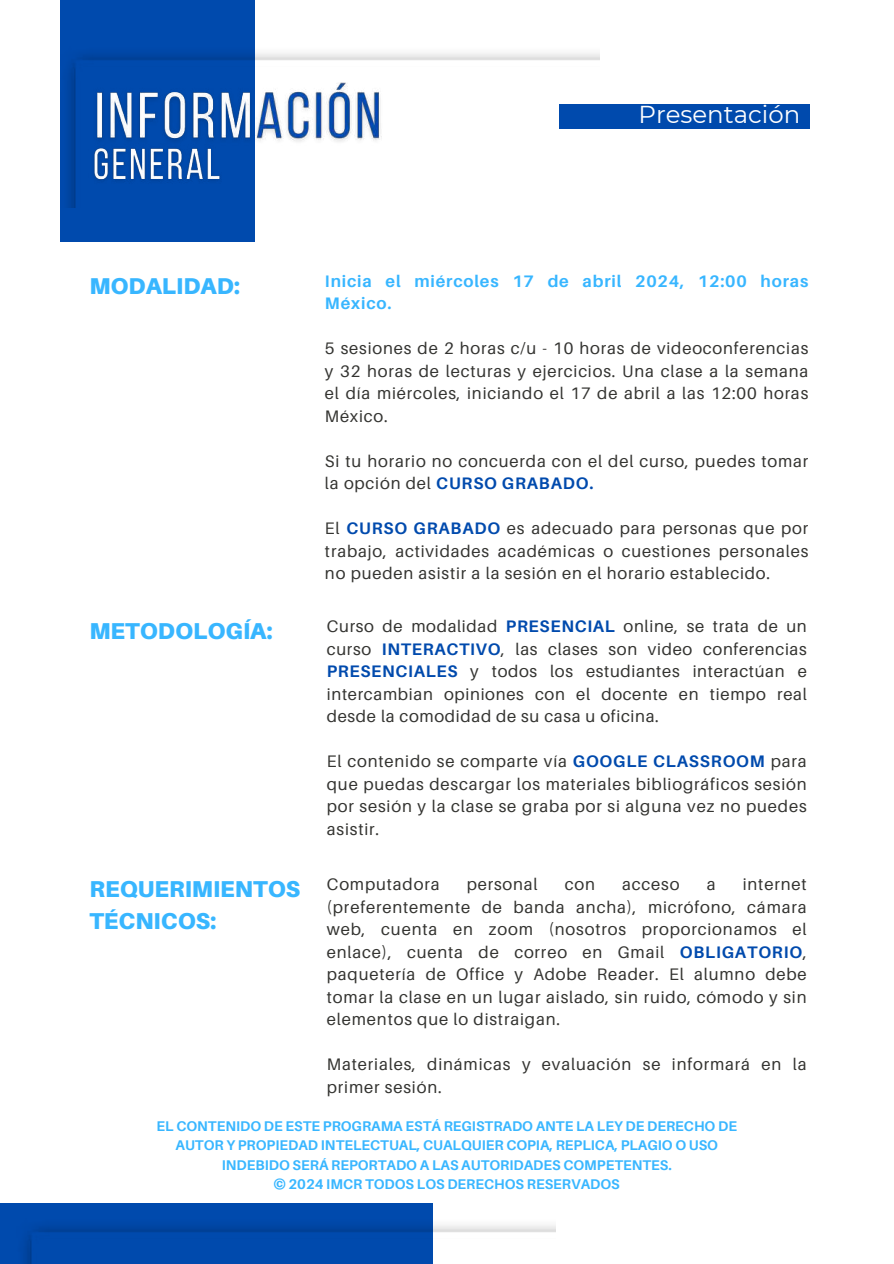
<style>
.page{position:relative;width:894px;height:1264px;background:#fff}
.page>*{position:absolute;margin:0;border:0;box-sizing:border-box;transform-origin:0 0}
.t1{font:24.45px "Montserrat";color:#fff}
.t2{font:900 22.95px/31.5px "Aileron";color:#38b6ff}
.t3{font:16.65px/22.5px "Aileron";letter-spacing:.05em;color:#343431;text-align:justify}
.t4{font:700 16.65px/22.5px "Aileron";letter-spacing:.05em;color:#38b6ff}
.t5{font:700 14.1px/19.2px "Aileron";color:#38b6ff;text-align:center}
.s1{font-weight:700;color:#004aad}
</style>
<div class="page">
<div style="left:60px;top:0;width:195px;height:242px;background:#004aad"></div>
<img style="left:68px;top:53px;width:531px;height:154px">
<img style="left:87px;top:77px;width:301px;height:77px">
<img style="left:89px;top:144px;width:137px;height:46px">
<div style="left:0;top:1202px;width:432px;height:61px;background:#004aad"></div>
<img style="left:24px;top:1218px;width:531px;height:45px">
<div style="left:559px;top:104px;width:249px;height:25px;background:#004aad"></div>
<h2 class="t2" style="left:89px;top:269px;width:152px">MODALIDAD:</h2>
<h1 class="t1" style="left:638px;top:99px;width:163px">Presentación</h1>
<p class="t4" style="left:325px;top:269px;width:484px">Inicia el miércoles 17 de abril 2024, 12:00 horas<br>México.</p>
<p class="t3" style="left:325px;top:337px;width:484px">5 sesiones de 2 horas c/u - 10 horas de videoconferencias y 32 horas de lecturas y ejercicios. Una clase a la semana el día miércoles, iniciando el 17 de abril a las 12:00 horas México.</p>
<p class="t3" style="left:325px;top:449px;width:484px">Si tu horario no concuerda con el del curso, puedes tomar la opción del <span class="s1">CURSO GRABADO.</span></p>
<p class="t3" style="left:325px;top:517px;width:484px">El <span class="s1">CURSO GRABADO</span> es adecuado para personas que por trabajo, actividades académicas o cuestiones personales no pueden asistir a la sesión en el horario establecido.</p>
<h2 class="t2" style="left:89px;top:615px;width:185px">METODOLOGÍA:</h2>
<p class="t3" style="left:327px;top:614px;width:481px">Curso de modalidad <span class="s1">PRESENCIAL</span> online, se trata de un curso <span class="s1">INTERACTIVO</span>, las clases son video conferencias <span class="s1">PRESENCIALES</span> y todos los estudiantes interactúan e intercambian opiniones con el docente en tiempo real desde la comodidad de su casa u oficina.</p>
<p class="t3" style="left:327px;top:749px;width:481px">El contenido se comparte vía <span class="s1">GOOGLE CLASSROOM</span> para que puedas descargar los materiales bibliográficos sesión por sesión y la clase se graba por si alguna vez no puedes asistir.</p>
<h2 class="t2" style="left:89px;top:873px;width:212px">REQUERIMIENTOS<br>TÉCNICOS:</h2>
<p class="t3" style="left:327px;top:872px;width:114px">Computadora</p>
<p class="t3" style="left:466px;top:872px;width:72px">personal</p>
<p class="t3" style="left:564px;top:872px;width:32px">con</p>
<p class="t3" style="left:622px;top:872px;width:59px">acceso</p>
<p class="t3" style="left:706px;top:872px;width:10px">a</p>
<p class="t3" style="left:327px;top:872px;width:481px;text-indent:416px">internet (preferentemente de banda ancha), micrófono, cámara web, cuenta en zoom (nosotros proporcionamos el enlace), cuenta de correo en Gmail <span class="s1">OBLIGATORIO</span>, paquetería de Office y Adobe Reader. El alumno debe tomar la clase en un lugar aislado, sin ruido, cómodo y sin elementos que lo distraigan.</p>
<p class="t3" style="left:327px;top:1052px;width:481px">Materiales, dinámicas y evaluación se informará en la primer sesión.</p>
<p class="t5" style="left:156px;top:1116px;width:582px">EL CONTENIDO DE ESTE PROGRAMA ESTÁ REGISTRADO ANTE LA LEY DE DERECHO DE AUTOR Y PROPIEDAD INTELECTUAL, CUALQUIER COPIA, REPLICA, PLAGIO O USO INDEBIDO SERÁ REPORTADO A LAS AUTORIDADES COMPETENTES.<br>© 2024 IMCR TODOS LOS DERECHOS RESERVADOS</p>
</div>
